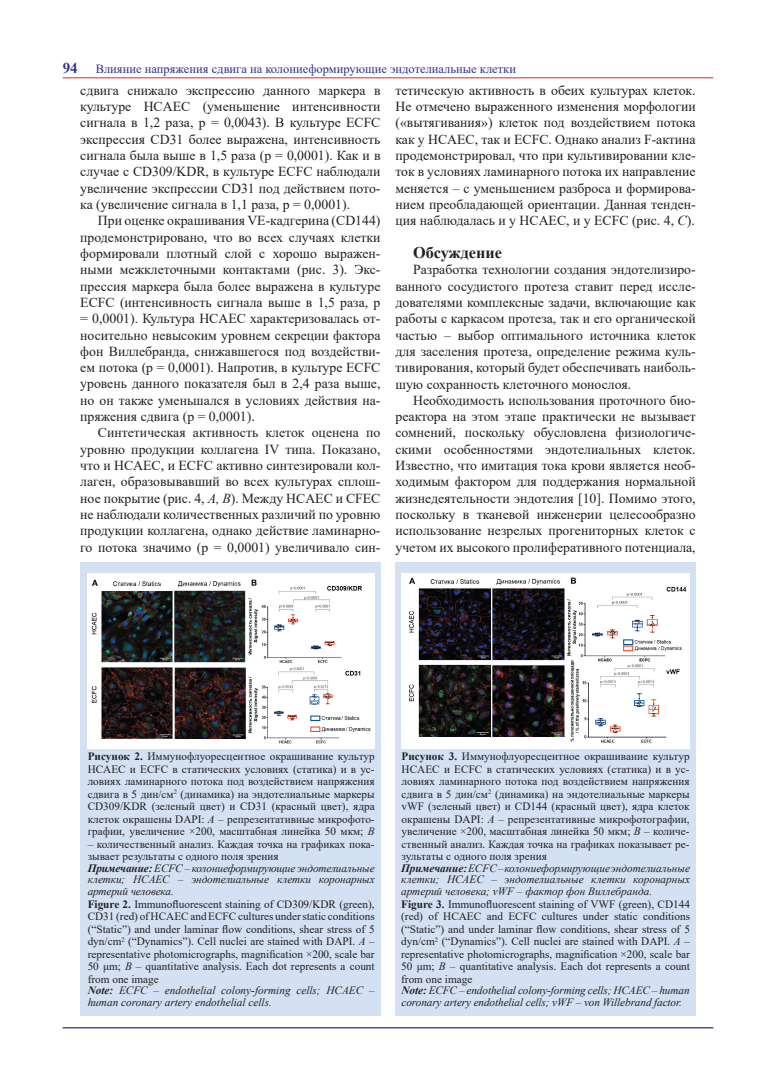
<style>
.page{position:relative;width:776px;height:1088px;background:#fff}
.page>*{position:absolute;margin:0;border:0;box-sizing:border-box;transform-origin:0 0}
.t1{font:700 16.25px "Times New Roman";color:#231f20}
.t2{font:13.75px/16.2px "Times New Roman";color:#231f20;text-align:justify}
.t3{font:12.5px "Times New Roman";color:#2e3092}
.t4{font:11.25px/12.5px "Times New Roman";color:#231f20;text-align:justify}
.t5{font:italic 11.25px/11.2px "Times New Roman";letter-spacing:-.01em;color:#231f20;text-align:justify}
.s1{font-weight:700;font-size:15px}
.s2{font-style:italic}
.s3{font-weight:700}
</style>
<div class="page">
<hr style="left:63px;top:78px;width:650px;height:1px;background:#ee1d23">
<hr style="left:63px;top:1027px;width:650px;height:1px;background:#283071">
<div style="left:80px;top:562px;width:300px;height:454px;background:#d4e1f2"></div>
<img style="left:88px;top:575px;width:287px;height:173px">
<div style="left:395px;top:562px;width:301px;height:454px;background:#d4e1f2"></div>
<img style="left:402px;top:573px;width:288px;height:175px">
<p class="t3" style="left:63px;top:60px;width:455px"><span class="s1">94</span> Влияние напряжения сдвига на колониеформирующие эндотелиальные клетки</p>
<p class="t2" style="left:80px;top:82px;width:302px">сдвига снижало экспрессию данного маркера в культуре HCAEC (уменьшение интенсивности сигнала в 1,2 раза, р = 0,0043). В культуре ECFC экспрессия CD31 более выражена, интенсивность сигнала была выше в 1,5 раза (р = 0,0001). Как и в случае с CD309/KDR, в культуре ECFC наблюдали увеличение экспрессии CD31 под действием пото&shy;ка (увеличение сигнала в 1,1 раза, р = 0,0001).</p>
<p class="t2" style="left:80px;top:212px;width:302px;text-indent:18px">При оценке окрашивания VE-кадгерина (CD144) продемонстрировано, что во всех случаях клетки формировали плотный слой с хорошо выражен&shy;ными межклеточными контактами (рис. 3). Экс&shy;прессия маркера была более выражена в культуре ECFC (интенсивность сигнала выше в 1,5 раза, р = 0,0001). Культура HCAEC характеризовалась от&shy;носительно невысоким уровнем секреции фактора фон Виллебранда, снижавшегося под воздействи&shy;ем потока (р = 0,0001). Напротив, в культуре ECFC уровень данного показателя был в 2,4 раза выше, но он также уменьшался в условиях действия на&shy;пряжения сдвига (р = 0,0001).</p>
<p class="t2" style="left:80px;top:424px;width:302px;text-indent:18px">Синтетическая активность клеток оценена по уровню продукции коллагена IV типа. Показано, что и HCAEC, и ECFC активно синтезировали кол&shy;лаген, образовывавший во всех культурах сплош&shy;ное покрытие (рис. 4, <span class="s2">А, B</span>). Между HCAEC и CFEC не наблюдали количественных различий по уровню продукции коллагена, однако действие ламинарно&shy;го потока значимо (р = 0,0001) увеличивало син-</p>
<p class="t2" style="left:395px;top:82px;width:302px">тетическую активность в обеих культурах клеток.<br>Не отмечено выраженного изменения морфологии («вытягивания») клеток под воздействием потока как у HCAEC, так и ECFC. Однако анализ F-актина продемонстрировал, что при культивировании кле&shy;ток в условиях ламинарного потока их направление меняется – с уменьшением разброса и формирова&shy;нием преобладающей ориентации. Данная тенден&shy;ция наблюдалась и у HCAEC, и у ECFC (рис. 4, <span class="s2">С</span>).</p>
<p class="t1" style="left:413px;top:241px;width:90px">Обсуждение</p>
<p class="t2" style="left:395px;top:261px;width:302px;text-indent:18px">Разработка технологии создания эндотелизиро&shy;ванного сосудистого протеза ставит перед иссле&shy;дователями комплексные задачи, включающие как работы с каркасом протеза, так и его органической частью – выбор оптимального источника клеток для заселения протеза, определение режима куль&shy;тивирования, который будет обеспечивать наиболь&shy;шую сохранность клеточного монослоя.</p>
<p class="t2" style="left:395px;top:392px;width:302px;text-indent:18px">Необходимость использования проточного био&shy;реактора на этом этапе практически не вызывает сомнений, поскольку обусловлена физиологиче&shy;скими особенностями эндотелиальных клеток.<br>Известно, что имитация тока крови является необ&shy;ходимым фактором для поддержания нормальной жизнедеятельности эндотелия [10]. Помимо этого, поскольку в тканевой инженерии целесообразно использование незрелых прогениторных клеток с учетом их высокого пролиферативного потенциала,</p>
<p class="t4" style="left:88px;top:750px;width:289px"><span class="s3">Рисунок 2.</span> Иммунофлуоресцентное окрашивание культур HCAEC и ECFC в статических условиях (статика) и в ус&shy;ловиях ламинарного потока под воздействием напряжения сдвига в 5 дин/см<sup>2</sup> (динамика) на эндотелиальные маркеры CD309/KDR (зеленый цвет) и CD31 (красный цвет), ядра клеток окрашены DAPI: <span class="s2">А</span> – репрезентативные микрофото&shy;графии, увеличение ×200, масштабная линейка 50 мкм; <span class="s2">B</span></p>
<p class="t4" style="left:88px;top:837px;width:289px">– количественный анализ. Каждая точка на графиках пока&shy;зывает результаты с одного поля зрения</p>
<p class="t4" style="left:88px;top:897px;width:289px"><span class="s3">Figure 2.</span> Immunofluorescent staining of CD309/KDR (green), CD31 (red) of HCAEC and ECFC cultures under static conditions (“Static”) and under laminar flow conditions, shear stress of 5 dyn/cm<sup>2</sup> (“Dynamics”). Cell nuclei are stained with DAPI. <span class="s2">A</span> – representative photomicrographs, magnification ×200, scale bar 50 μm; <span class="s2">B</span> – quantitative analysis. Each dot represents a count from one image</p>
<p class="t5" style="left:88px;top:862px;width:289px"><span class="s3">Примечание:</span> ECFC – колониеформирующие эндотелиальные клетки; HCAEC – эндотелиальные клетки коронарных артерий человека.</p>
<p class="t5" style="left:88px;top:985px;width:289px"><span class="s3">Note:</span> ECFC – endothelial colony-forming cells; HCAEC – human coronary artery endothelial cells.</p>
<p class="t4" style="left:402px;top:750px;width:290px"><span class="s3">Рисунок 3.</span> Иммунофлуоресцентное окрашивание культур HCAEC и ECFC в статических условиях (статика) и в ус&shy;ловиях ламинарного потока под воздействием напряжения сдвига в 5 дин/см<sup>2</sup> (динамика) на эндотелиальные маркеры vWF (зеленый цвет) и CD144 (красный цвет), ядра клеток окрашены DAPI: <span class="s2">А</span> – репрезентативные микрофотографии, увеличение ×200, масштабная линейка 50 мкм; <span class="s2">B</span> – количе&shy;ственный анализ. Каждая точка на графиках показывает ре&shy;зультаты с одного поля зрения</p>
<p class="t4" style="left:401px;top:897px;width:290px"><span class="s3">Figure 3.</span> Immunofluorescent staining of VWF (green), CD144 (red) of HCAEC and ECFC cultures under static conditions (“Static”) and under laminar flow conditions, shear stress of 5 dyn/cm<sup>2</sup> (“Dynamics”). Cell nuclei are stained with DAPI. <span class="s2">A</span> – representative photomicrographs, magnification ×200, scale bar 50 μm; <span class="s2">B</span> – quantitative analysis. Each dot represents a count from one image</p>
<p class="t5" style="left:401px;top:862px;width:290px"><span class="s3">Примечание:</span> ECFC – колониеформирующие эндотелиальные клетки; HCAEC – эндотелиальные клетки коронарных артерий человека; vWF – фактор фон Виллебранда.</p>
<p class="t5" style="left:402px;top:985px;width:290px"><span class="s3">Note:</span> ECFC – endothelial colony-forming cells; HCAEC – human coronary artery endothelial cells; vWF – von Willebrand factor.</p>
</div>
